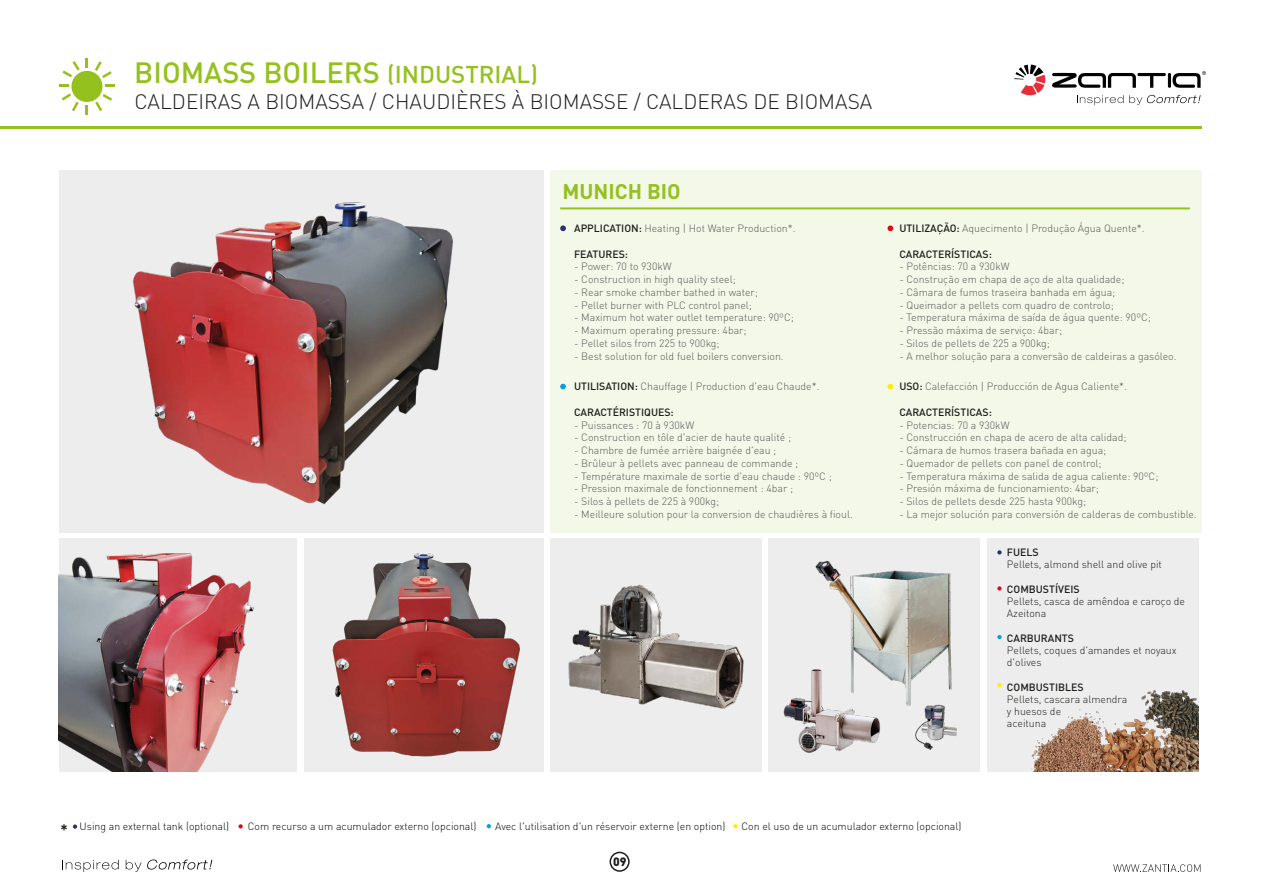
<style>
.page{position:relative;width:1263px;height:893px;background:#fff}
.page>*{position:absolute;margin:0;border:0;box-sizing:border-box;transform-origin:0 0}
.t1{font:500 28.95px "DIN";color:#95c11f}
.t2{font:700 21px "DIN";color:#95c11f}
.t3{font:300 20.7px "DIN";color:#1d1d1b}
.t4{font:500 16.5px "DIN";color:#1d1d1b}
.t5{font:900 12px "DIN";color:#1d1d1b}
.t6{font:300 10.5px "DIN";color:#575756}
.t7{font:300 10.5px "DIN";color:#000}
.t8{font:300 10.5px/12px "DIN";color:#1d1d1b}
.t9{font:500 10.5px "DIN";color:#1d1d1b}
.s1{font-size:24px}
.s2{font-weight:500;color:#1d1d1b}
</style>
<div class="page">
<svg style="left:62px;top:860px;width:57px;height:12px"></svg>
<svg style="left:126px;top:859px;width:86px;height:13px"></svg>
<svg style="left:1113px;top:864px;width:87px;height:8px"></svg>
<div style="left:609px;top:852px;width:21px;height:20px;border:2px solid #1d1d1b;border-radius:50%"></div>
<hr style="left:0;top:126px;width:1201px;height:3px;background:#95c11f">
<svg style="left:1172px;top:71px;width:34px;height:17px"></svg>
<hr style="left:1168px;top:73px;width:3px;height:15px;background:#000;border-radius:2px">
<hr style="left:1137px;top:73px;width:29px;height:3px;background:#000;border-radius:2px">
<svg style="left:1014px;top:65px;width:31px;height:31px"></svg>
<svg style="left:1052px;top:73px;width:84px;height:15px"></svg>
<svg style="left:1077px;top:95px;width:46px;height:10px"></svg>
<svg style="left:1129px;top:95px;width:71px;height:10px"></svg>
<svg style="left:86px;top:58px;width:2px;height:10px"></svg>
<svg style="left:86px;top:105px;width:2px;height:10px"></svg>
<svg style="left:105px;top:85px;width:10px;height:2px"></svg>
<svg style="left:59px;top:84px;width:9px;height:3px"></svg>
<svg style="left:63px;top:61px;width:17px;height:16px"></svg>
<svg style="left:95px;top:94px;width:17px;height:17px"></svg>
<svg style="left:62px;top:93px;width:17px;height:18px"></svg>
<svg style="left:95px;top:61px;width:17px;height:17px"></svg>
<div style="left:71px;top:71px;width:31px;height:31px;background:#95c11f;border-radius:50%"></div>
<div style="left:59px;top:170px;width:485px;height:362px;background:#ededed"></div>
<div style="left:59px;top:538px;width:238px;height:234px;background:#ededed"></div>
<div style="left:304px;top:538px;width:240px;height:234px;background:#ededed"></div>
<div style="left:550px;top:538px;width:212px;height:234px;background:#ededed"></div>
<div style="left:768px;top:538px;width:212px;height:234px;background:#ededed"></div>
<div style="left:987px;top:538px;width:212px;height:234px;background:#ededed"></div>
<div style="left:550px;top:170px;width:651px;height:362px;background:#f4f8e9"></div>
<img style="left:59px;top:553px;width:195px;height:219px">
<img style="left:332px;top:553px;width:188px;height:204px">
<img style="left:568px;top:584px;width:176px;height:125px">
<img style="left:783px;top:560px;width:174px;height:193px">
<img style="left:1031px;top:690px;width:168px;height:82px">
<svg style="left:560px;top:225px;width:6px;height:6px"></svg>
<svg style="left:887px;top:225px;width:6px;height:6px"></svg>
<svg style="left:560px;top:384px;width:6px;height:5px"></svg>
<svg style="left:887px;top:384px;width:6px;height:5px"></svg>
<hr style="left:560px;top:207px;width:630px;height:2px;background:#95c11f">
<img style="left:133px;top:202px;width:320px;height:303px">
<svg style="left:73px;top:824px;width:4px;height:5px"></svg>
<svg style="left:238px;top:824px;width:5px;height:4px"></svg>
<svg style="left:487px;top:824px;width:4px;height:4px"></svg>
<svg style="left:733px;top:824px;width:4px;height:4px"></svg>
<svg style="left:997px;top:550px;width:4px;height:5px"></svg>
<svg style="left:997px;top:586px;width:4px;height:5px"></svg>
<svg style="left:997px;top:635px;width:4px;height:4px"></svg>
<svg style="left:997px;top:683px;width:4px;height:4px"></svg>
<h1 class="t1" style="left:134px;top:54px;width:405px">BIOMASS BOILERS <span class="s1">(INDUSTRIAL)</span></h1>
<h3 class="t3" style="left:134px;top:89px;width:739px">CALDEIRAS A BIOMASSA / CHAUDIÈRES À BIOMASSE / CALDERAS DE BIOMASA</h3>
<h2 class="t2" style="left:562px;top:177px;width:120px">MUNICH BIO</h2>
<p class="t6" style="left:574px;top:222px;width:223px"><span class="s2">APPLICATION:</span> Heating | Hot Water Production*.</p>
<p class="t9" style="left:574px;top:247px;width:55px">FEATURES:</p>
<p class="t6" style="left:574px;top:260px;width:99px">- Power: 70 to 930kW</p>
<p class="t6" style="left:574px;top:273px;width:163px">- Construction in high quality steel;</p>
<p class="t6" style="left:574px;top:286px;width:185px">- Rear smoke chamber bathed in water;</p>
<p class="t6" style="left:574px;top:298px;width:179px">- Pellet burner with PLC control panel;</p>
<p class="t6" style="left:574px;top:311px;width:221px">- Maximum hot water outlet temperature: 90ºC;</p>
<p class="t6" style="left:574px;top:324px;width:174px">- Maximum operating pressure: 4bar;</p>
<p class="t6" style="left:574px;top:337px;width:147px">- Pellet silos from 225 to 900kg;</p>
<p class="t6" style="left:574px;top:349px;width:211px">- Best solution for old fuel boilers conversion.</p>
<p class="t6" style="left:574px;top:380px;width:247px"><span class="s2">UTILISATION:</span> Chauffage | Production d'eau Chaude*.</p>
<p class="t9" style="left:574px;top:405px;width:101px">CARACTÉRISTIQUES:</p>
<p class="t6" style="left:574px;top:418px;width:122px">- Puissances : 70 à 930kW</p>
<p class="t6" style="left:574px;top:431px;width:218px">- Construction en tôle d'acier de haute qualité ;</p>
<p class="t6" style="left:574px;top:444px;width:204px">- Chambre de fumée arrière baignée d'eau ;</p>
<p class="t6" style="left:574px;top:457px;width:226px">- Brûleur à pellets avec panneau de commande ;</p>
<p class="t6" style="left:574px;top:469px;width:259px">- Température maximale de sortie d'eau chaude : 90ºC ;</p>
<p class="t6" style="left:574px;top:482px;width:220px">- Pression maximale de fonctionnement : 4bar ;</p>
<p class="t6" style="left:574px;top:495px;width:147px">- Silos à pellets de 225 à 900kg;</p>
<p class="t6" style="left:574px;top:508px;width:280px">- Meilleure solution pour la conversion de chaudières à fioul.</p>
<p class="t6" style="left:899px;top:222px;width:247px"><span class="s2">UTILIZAÇÃO:</span> Aquecimento | Produção Água Quente*.</p>
<p class="t9" style="left:899px;top:247px;width:94px">CARACTERÍSTICAS:</p>
<p class="t6" style="left:899px;top:260px;width:112px">- Potências: 70 a 930kW</p>
<p class="t6" style="left:899px;top:273px;width:227px">- Construção em chapa de aço de alta qualidade;</p>
<p class="t6" style="left:899px;top:286px;width:217px">- Câmara de fumos traseira banhada em água;</p>
<p class="t6" style="left:899px;top:298px;width:216px">- Queimador a pellets com quadro de controlo;</p>
<p class="t6" style="left:899px;top:311px;width:253px">- Temperatura máxima de saída de água quente: 90ºC;</p>
<p class="t6" style="left:899px;top:324px;width:164px">- Pressão máxima de serviço: 4bar;</p>
<p class="t6" style="left:899px;top:337px;width:152px">- Silos de pellets de 225 a 900kg;</p>
<p class="t6" style="left:899px;top:349px;width:279px">- A melhor solução para a conversão de caldeiras a gasóleo.</p>
<p class="t6" style="left:899px;top:380px;width:229px"><span class="s2">USO:</span> Calefacción | Producción de Agua Caliente*.</p>
<p class="t9" style="left:899px;top:405px;width:94px">CARACTERÍSTICAS:</p>
<p class="t6" style="left:899px;top:418px;width:112px">- Potencias: 70 a 930kW</p>
<p class="t6" style="left:899px;top:431px;width:229px">- Construcción en chapa de acero de alta calidad;</p>
<p class="t6" style="left:899px;top:444px;width:208px">- Cámara de humos trasera bañada en agua;</p>
<p class="t6" style="left:899px;top:457px;width:204px">- Quemador de pellets con panel de control;</p>
<p class="t6" style="left:899px;top:469px;width:261px">- Temperatura máxima de salida de agua caliente: 90ºC;</p>
<p class="t6" style="left:899px;top:482px;width:201px">- Presión máxima de funcionamiento: 4bar;</p>
<p class="t6" style="left:899px;top:495px;width:188px">- Silos de pellets desde 225 hasta 900kg;</p>
<p class="t6" style="left:899px;top:508px;width:299px">- La mejor solución para conversión de calderas de combustible.</p>
<p class="t9" style="left:1007px;top:546px;width:33px">FUELS</p>
<p class="t8" style="left:1007px;top:558px;width:157px">Pellets, almond shell and olive pit</p>
<p class="t9" style="left:1007px;top:583px;width:74px">COMBUSTÍVEIS</p>
<p class="t8" style="left:1007px;top:595px;width:180px">Pellets, casca de amêndoa e caroço de<br>Azeitona</p>
<p class="t9" style="left:1007px;top:631px;width:69px">CARBURANTS</p>
<p class="t8" style="left:1007px;top:644px;width:171px">Pellets, coques d'amandes et noyaux d'olives</p>
<p class="t9" style="left:1007px;top:680px;width:78px">COMBUSTIBLES</p>
<p class="t8" style="left:1007px;top:693px;width:122px">Pellets, cascara almendra y huesos de<br>aceituna</p>
<h3 class="t4" style="left:60px;top:819px;width:10px">*</h3>
<p class="t7" style="left:80px;top:820px;width:151px">Using an external tank (optional)</p>
<p class="t7" style="left:248px;top:820px;width:230px">Com recurso a um acumulador externo (opcional)</p>
<p class="t7" style="left:495px;top:820px;width:232px">Avec l'utilisation d'un réservoir externe (en option)</p>
<p class="t7" style="left:741px;top:820px;width:221px">Con el uso de un acumulador externo (opcional)</p>
<p class="t5" style="left:613px;top:854px;width:15px">09</p>
</div>
